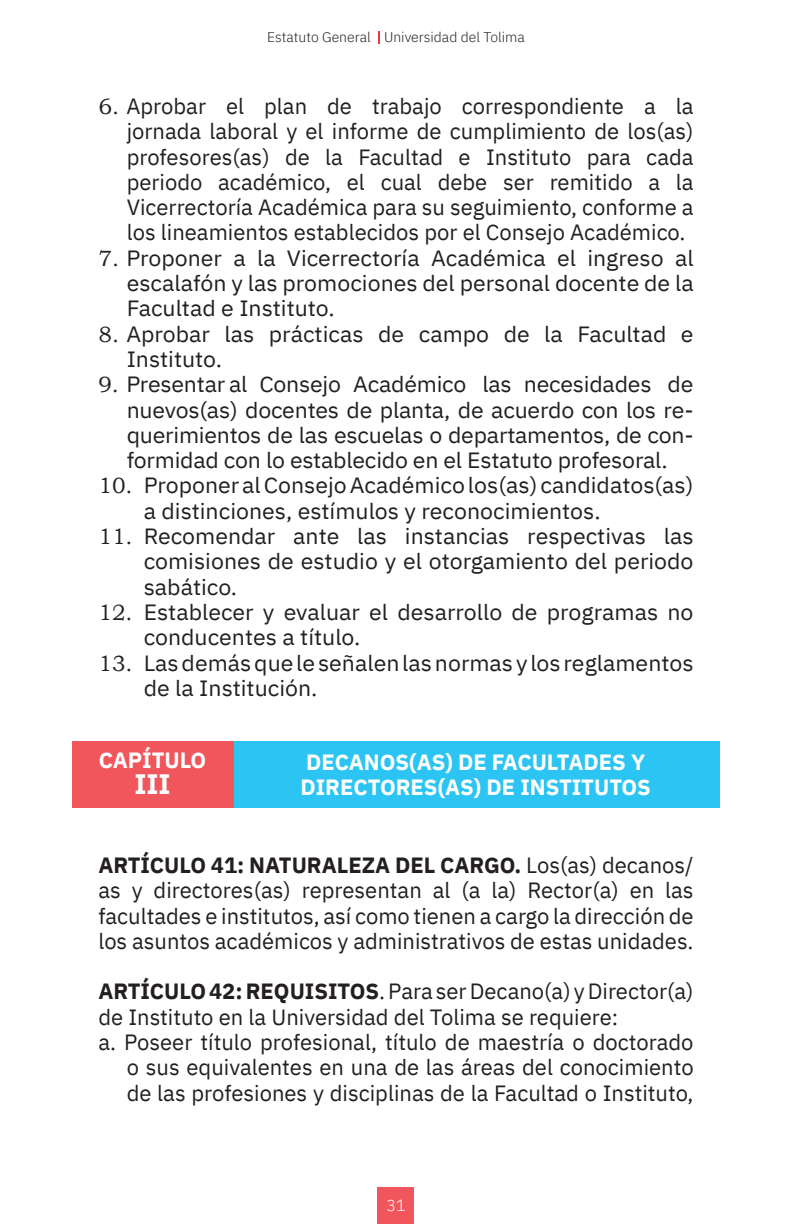
<style>
.page{position:relative;width:792px;height:1224px;background:#fff}
.page>*{position:absolute;margin:0;border:0;box-sizing:border-box;transform-origin:0 0}
.t1{font:700 28px "IBM Plex Sans";color:#fff}
.t2{font:22px/25.2px "IBM Plex Sans";color:#231f20;text-align:justify}
.t3{font:22px/25.4px "IBM Plex Sans";color:#231f20;scale:1.05 1}
.t4{font:700 22px/25.2px "IBM Plex Sans";color:#fff}
.t5{font:300 16px "IBM Plex Sans";color:#fff}
.t6{font:300 14px "IBM Plex Sans";color:#231f20}
.s1{font-family:"Bookman Old Style"}
.s2{font-weight:700}
</style>
<div class="page">
<div style="left:378px;top:1187px;width:36px;height:37px;background:#f1565c"></div>
<svg style="left:378px;top:31px;width:2px;height:13px"></svg>
<div style="left:233px;top:741px;width:487px;height:66px;background:#2bc4f3"></div>
<div style="left:72px;top:741px;width:161px;height:66px;background:#f1565c"></div>
<p class="t6" style="left:267px;top:27px;width:259px">Estatuto General Universidad del Tolima</p>
<p class="t2" style="left:127px;top:92px;width:568px;text-indent:-28px"><span class="s1">6.</span> Aprobar el plan de trabajo correspondiente a la jornada laboral y el informe de cumplimiento de los(as) profesores(as) de la Facultad e Instituto para cada periodo académico, el cual debe ser remitido a la Vicerrectoría Académica para su seguimiento, conforme a los lineamientos establecidos por el Consejo Académico.</p>
<p class="t3" style="left:127px;top:243px;width:541px;text-align:justify;text-indent:-28px"><span class="s1">7.</span> Proponer a la Vicerrectoría Académica el ingreso al escalafón y las promociones del personal docente de la Facultad e Instituto.</p>
<p class="t3" style="left:127px;top:319px;width:541px;text-indent:-28px"><span class="s1">8.</span> Aprobar las prácticas de campo de la Facultad e<br>Instituto.</p>
<p class="t3" style="left:127px;top:370px;width:541px;text-align:justify;text-indent:-28px"><span class="s1">9.</span> Presentar al Consejo Académico las necesidades de nuevos(as) docentes de planta, de acuerdo con los re&shy;querimientos de las escuelas o departamentos, de con&shy;formidad con lo establecido en el Estatuto profesoral.</p>
<p class="t3" style="left:144px;top:471px;width:525px;text-indent:-45px"><span class="s1">10.</span> Proponer al Consejo Académico los(as) candidatos(as) a distinciones, estímulos y reconocimientos.</p>
<p class="t3" style="left:144px;top:522px;width:525px;text-align:justify;text-indent:-45px"><span class="s1">11.</span> Recomendar ante las instancias respectivas las comisiones de estudio y el otorgamiento del periodo sabático.</p>
<p class="t3" style="left:144px;top:598px;width:525px;text-indent:-45px"><span class="s1">12.</span> Establecer y evaluar el desarrollo de programas no conducentes a título.</p>
<p class="t3" style="left:144px;top:648px;width:525px;text-indent:-45px"><span class="s1">13.</span> Las demás que le señalen las normas y los reglamentos de la Institución.</p>
<p class="t4" style="left:99px;top:745px;width:109px">CAPÍTULO</p>
<p class="t1" style="left:134px;top:761px;width:38px">III</p>
<p class="t4" style="left:300px;top:748px;width:352px">DECANOS(AS) DE FACULTADES Y<br>DIRECTORES(AS) DE INSTITUTOS</p>
<p class="t2" style="left:98px;top:851px;width:597px"><span class="s2">ARTÍCULO 41: NATURALEZA DEL CARGO.</span> Los(as) decanos/ as y directores(as) representan al (a la) Rector(a) en las facultades e institutos, así como tienen a cargo la dirección de los asuntos académicos y administrativos de estas unidades.</p>
<p class="t2" style="left:98px;top:977px;width:597px"><span class="s2">ARTÍCULO 42: REQUISITOS</span>. Para ser Decano(a) y Director(a) de Instituto en la Universidad del Tolima se requiere:</p>
<p class="t2" style="left:127px;top:1028px;width:568px;text-indent:-28px">a. Poseer título profesional, título de maestría o doctorado o sus equivalentes en una de las áreas del conocimiento de las profesiones y disciplinas de la Facultad o Instituto,</p>
<p class="t5" style="left:386px;top:1193px;width:21px">31</p>
</div>
